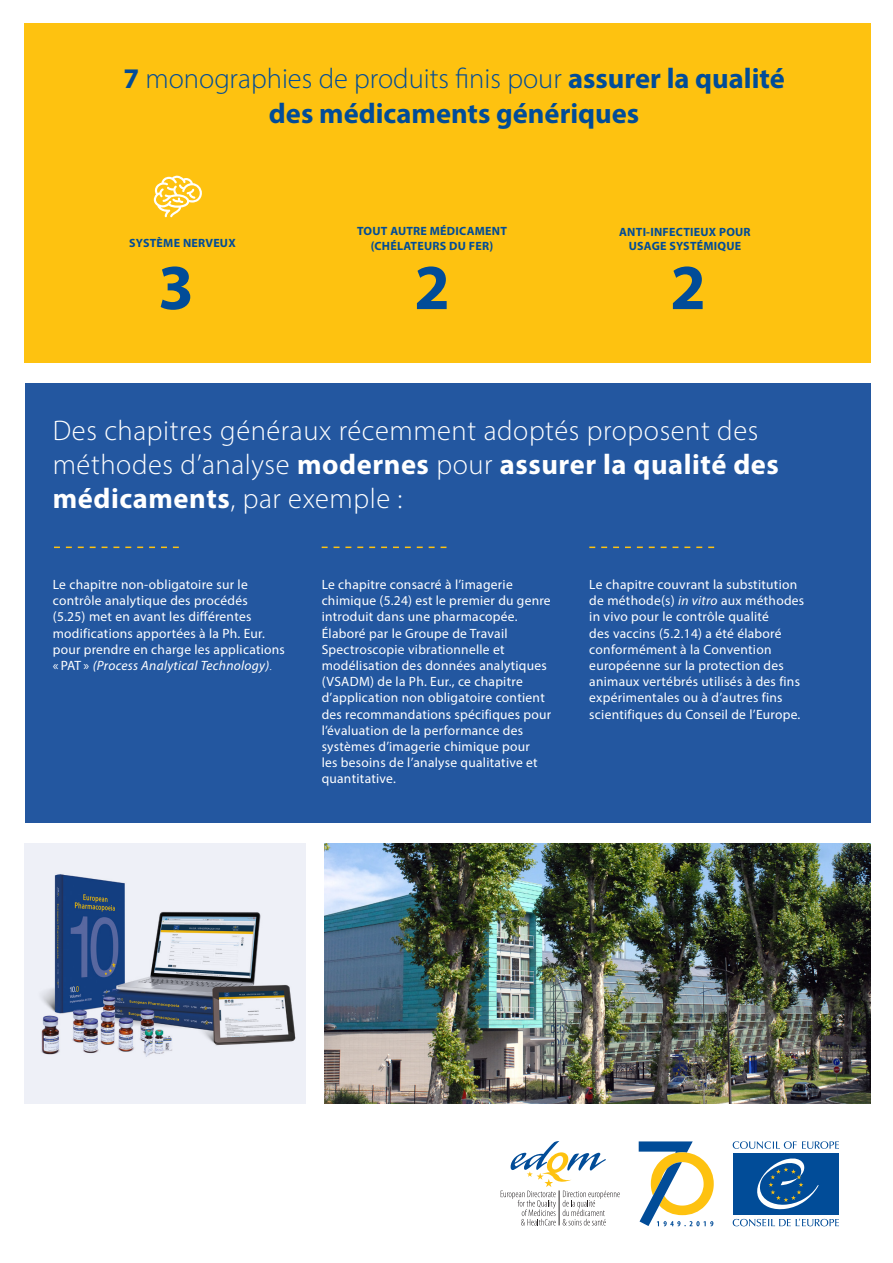
<style>
.page{position:relative;width:893px;height:1263px;background:#fff}
.page>*{position:absolute;margin:0;border:0;box-sizing:border-box;transform-origin:0 0}
.t1{font:700 64.5px "Myriad Bengali";color:#014c98}
.t2{font:300 28.5px/34.2px "Myriad Bengali";letter-spacing:.02em;color:#fff}
.t3{font:700 28.5px/34.2px "Myriad Bengali";color:#014c98;text-align:center}
.t4{font:13.5px/16.2px "Myriad Bengali";letter-spacing:.02em;color:#fff}
.t5{font:700 12px/14.4px "Myriad Bengali";letter-spacing:.02em;color:#014c98;text-align:center}
.s1{font-weight:300}
.s2{font-weight:700}
.s3{font-style:italic}
</style>
<div class="page">
<div style="left:25px;top:24px;width:846px;height:339px;background:#fec210"></div>
<div style="left:25px;top:384px;width:846px;height:439px;background:#2357a0"></div>
<img style="left:325px;top:843px;width:546px;height:260px">
<div style="left:25px;top:843px;width:281px;height:260px;background:#eef0f7"></div>
<img style="left:41px;top:874px;width:255px;height:183px">
<svg style="left:54px;top:547px;width:125px;height:1px"></svg>
<svg style="left:322px;top:547px;width:124px;height:1px"></svg>
<svg style="left:589px;top:547px;width:125px;height:1px"></svg>
<svg style="left:154px;top:176px;width:48px;height:41px"></svg>
<svg style="left:639px;top:1141px;width:75px;height:85px"></svg>
<svg style="left:733px;top:1141px;width:106px;height:8px"></svg>
<svg style="left:733px;top:1219px;width:106px;height:7px"></svg>
<div style="left:733px;top:1153px;width:106px;height:61px;background:#014c98"></div>
<svg style="left:757px;top:1158px;width:62px;height:51px"></svg>
<svg style="left:501px;top:1141px;width:119px;height:84px"></svg>
<p class="t3" style="left:123px;top:63px;width:663px">7 <span class="s1">monographies de produits finis pour</span> assurer la qualité des médicaments génériques</p>
<p class="t5" style="left:129px;top:237px;width:108px">SYSTÈME NERVEUX</p>
<p class="t1" style="left:158px;top:242px;width:37px">3</p>
<p class="t5" style="left:357px;top:225px;width:151px">TOUT AUTRE MÉDICAMENT (CHÉLATEURS DU FER)</p>
<p class="t1" style="left:414px;top:242px;width:37px">2</p>
<p class="t1" style="left:670px;top:242px;width:37px">2</p>
<p class="t5" style="left:619px;top:225px;width:133px">ANTI-INFECTIEUX POUR<br>USAGE SYSTÉMIQUE</p>
<p class="t2" style="left:53px;top:414px;width:728px">Des chapitres généraux récemment adoptés proposent des méthodes d’analyse <span class="s2">modernes</span> pour <span class="s2">assurer la qualité des médicaments</span>, par exemple :</p>
<p class="t4" style="left:53px;top:577px;width:234px">Le chapitre non-obligatoire sur le contrôle analytique des procédés<br>(5.25) met en avant les différentes modifications apportées à la Ph. Eur. pour prendre en charge les applications « PAT » <span class="s3">(Process Analytical Technology)</span><span class="s1">.</span></p>
<p class="t4" style="left:322px;top:577px;width:231px">Le chapitre consacré à l’imagerie chimique (5.24) est le premier du genre introduit dans une pharmacopée.<br>Élaboré par le Groupe de Travail Spectroscopie vibrationnelle et modélisation des données analytiques (VSADM) de la Ph. Eur., ce chapitre d’application non obligatoire contient des recommandations spécifiques pour l’évaluation de la performance des systèmes d’imagerie chimique pour<br>les besoins de l’analyse qualitative et quantitative.</p>
<p class="t4" style="left:589px;top:577px;width:216px">Le chapitre couvrant la substitution de méthode(s) <span class="s3">in vitro</span> aux méthodes in vivo pour le contrôle qualité<br>des vaccins (5.2.14) a été élaboré conformément à la Convention européenne sur la protection des animaux vertébrés utilisés à des fins expérimentales ou à d’autres fins scientifiques du Conseil de l’Europe.</p>
</div>
